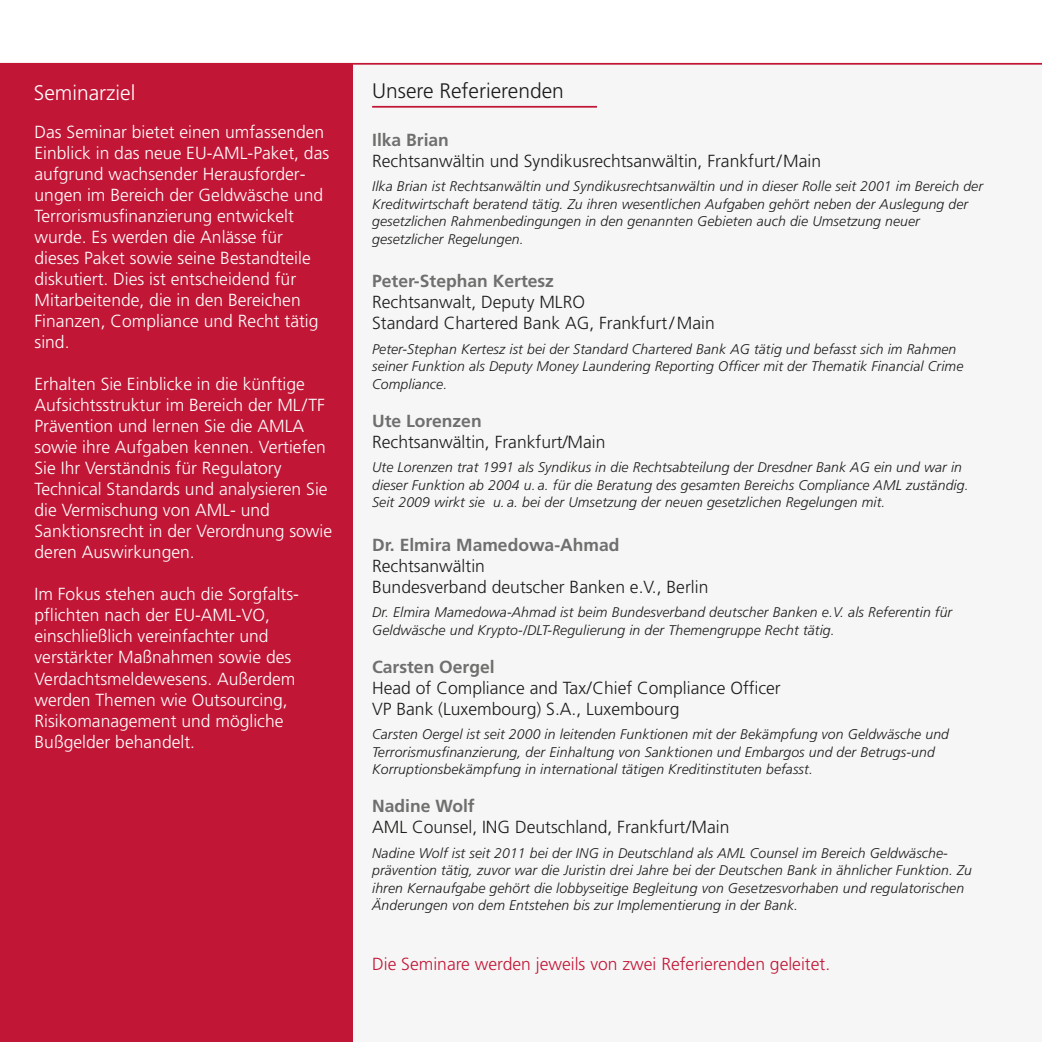
<style>
.page{position:relative;width:1042px;height:1042px;background:#fff}
.page>*{position:absolute;margin:0;border:0;box-sizing:border-box;transform-origin:0 0}
.t1{font:300 21px "Frutiger LT Pro";color:#1d1d1b}
.t2{font:300 21px "Frutiger LT Pro";color:#fff}
.t3{font:300 17.5px/21px "Frutiger LT Pro";color:#fff}
.t4{font:300 17.5px/21px "Frutiger LT Pro";color:#1d1d1b}
.t5{font:700 17.5px "Frutiger LT Pro";color:#6f6f6e}
.t6{font:300 17.5px "Frutiger LT Pro";color:#c21636}
.t7{font:italic 300 14px/17.5px "Frutiger LT Pro";letter-spacing:.01em;color:#1d1d1b}
</style>
<div class="page">
<hr style="left:0;top:0;width:1px;height:65px;background:#c21636">
<div style="left:352px;top:65px;width:690px;height:977px;background:#f6f6f6"></div>
<hr style="left:0;top:63px;width:1042px;height:2px;background:#c21636">
<div style="left:0;top:64px;width:352px;height:978px;background:#c21636"></div>
<hr style="left:372px;top:106px;width:225px;height:2px;background:#c21636">
<h1 class="t2" style="left:34px;top:84px;width:103px">Seminarziel</h1>
<p class="t3" style="left:35px;top:123px;width:296px">Das Seminar bietet einen umfassenden Einblick in das neue EU-AML-Paket, das aufgrund wachsender Herausforder&shy;ungen im Bereich der Geldwäsche und Terrorismusfinanzierung entwickelt wurde. Es werden die Anlässe für dieses Paket sowie seine Bestandteile diskutiert. Dies ist entscheidend für Mitarbeitende, die in den Bereichen Finanzen, Compliance und Recht tätig sind.</p>
<p class="t3" style="left:35px;top:375px;width:299px">Erhalten Sie Einblicke in die künftige Aufsichtsstruktur im Bereich der ML / TF Prävention und lernen Sie die AMLA sowie ihre Aufgaben kennen. Vertiefen Sie Ihr Verständnis für Regulatory Technical Standards und analysieren Sie die Vermischung von AML- und Sanktionsrecht in der Verordnung sowie deren Auswirkungen.</p>
<p class="t3" style="left:35px;top:585px;width:266px">Im Fokus stehen auch die Sorgfalts&shy;pflichten nach der EU-AML-VO, einschließlich vereinfachter und verstärkter Maßnahmen sowie des<br>Verdachtsmeldewesens. Außerdem werden Themen wie Outsourcing,<br>Risikomanagement und mögliche<br>Bußgelder behandelt.</p>
<h1 class="t1" style="left:372px;top:82px;width:193px">Unsere Referierenden</h1>
<p class="t5" style="left:372px;top:132px;width:78px">Ilka Brian</p>
<p class="t4" style="left:372px;top:152px;width:450px">Rechtsanwältin und Syndikusrechtsanwältin, Frankfurt / Main</p>
<p class="t7" style="left:372px;top:179px;width:612px">Ilka Brian ist Rechtsanwältin und Syndikusrechtsanwältin und in dieser Rolle seit 2001 im Bereich der Kreditwirtschaft beratend tätig. Zu ihren wesentlichen Aufgaben gehört neben der Auslegung der gesetzlichen Rahmenbedingungen in den genannten Gebieten auch die Umsetzung neuer gesetzlicher Regelungen.</p>
<p class="t5" style="left:372px;top:274px;width:183px">Peter-Stephan Kertesz</p>
<p class="t4" style="left:372px;top:293px;width:344px">Rechtsanwalt, Deputy MLRO<br>Standard Chartered Bank AG, Frankfurt / Main</p>
<p class="t7" style="left:372px;top:341px;width:593px">Peter-Stephan Kertesz ist bei der Standard Chartered Bank AG tätig und befasst sich im Rahmen seiner Funktion als Deputy Money Laundering Reporting Officer mit der Thematik Financial Crime<br>Compliance.</p>
<p class="t5" style="left:372px;top:413px;width:111px">Ute Lorenzen</p>
<p class="t4" style="left:372px;top:433px;width:235px">Rechtsanwältin, Frankfurt/Main</p>
<p class="t7" style="left:372px;top:460px;width:598px">Ute Lorenzen trat 1991 als Syndikus in die Rechtsabteilung der Dresdner Bank AG ein und war in dieser Funktion ab 2004 u. a. für die Beratung des gesamten Bereichs Compliance AML zuständig.<br>Seit 2009 wirkt sie u. a. bei der Umsetzung der neuen gesetzlichen Regelungen mit.</p>
<p class="t5" style="left:372px;top:538px;width:249px">Dr. Elmira Mamedowa-Ahmad</p>
<p class="t4" style="left:372px;top:557px;width:338px">Rechtsanwältin<br>Bundesverband deutscher Banken e.V., Berlin</p>
<p class="t7" style="left:372px;top:605px;width:582px">Dr. Elmira Mamedowa-Ahmad ist beim Bundesverband deutscher Banken e.V. als Referentin für<br>Geldwäsche und Krypto-/DLT-Regulierung in der Themengruppe Recht tätig.</p>
<p class="t5" style="left:372px;top:659px;width:124px">Carsten Oergel</p>
<p class="t4" style="left:372px;top:679px;width:410px">Head of Compliance and Tax / Chief Compliance Officer<br>VP Bank (Luxembourg) S.A., Luxembourg</p>
<p class="t7" style="left:372px;top:727px;width:578px">Carsten Oergel ist seit 2000 in leitenden Funktionen mit der Bekämpfung von Geldwäsche und<br>Terrorismusfinanzierung, der Einhaltung von Sanktionen und Embargos und der Betrugs-und<br>Korruptionsbekämpfung in international tätigen Kreditinstituten befasst.</p>
<p class="t5" style="left:372px;top:799px;width:104px">Nadine Wolf</p>
<p class="t4" style="left:372px;top:818px;width:359px">AML Counsel, ING Deutschland, Frankfurt / Main</p>
<p class="t7" style="left:372px;top:845px;width:601px">Nadine Wolf ist seit 2011 bei der ING in Deutschland als AML Counsel im Bereich Geldwäsche&shy;prävention tätig, zuvor war die Juristin drei Jahre bei der Deutschen Bank in ähnlicher Funktion. Zu ihren Kernaufgabe gehört die lobbyseitige Begleitung von Gesetzesvorhaben und regulatorischen Änderungen von dem Entstehen bis zur Implementierung in der Bank.</p>
<p class="t6" style="left:372px;top:956px;width:459px">Die Seminare werden jeweils von zwei Referierenden geleitet.</p>
</div>
